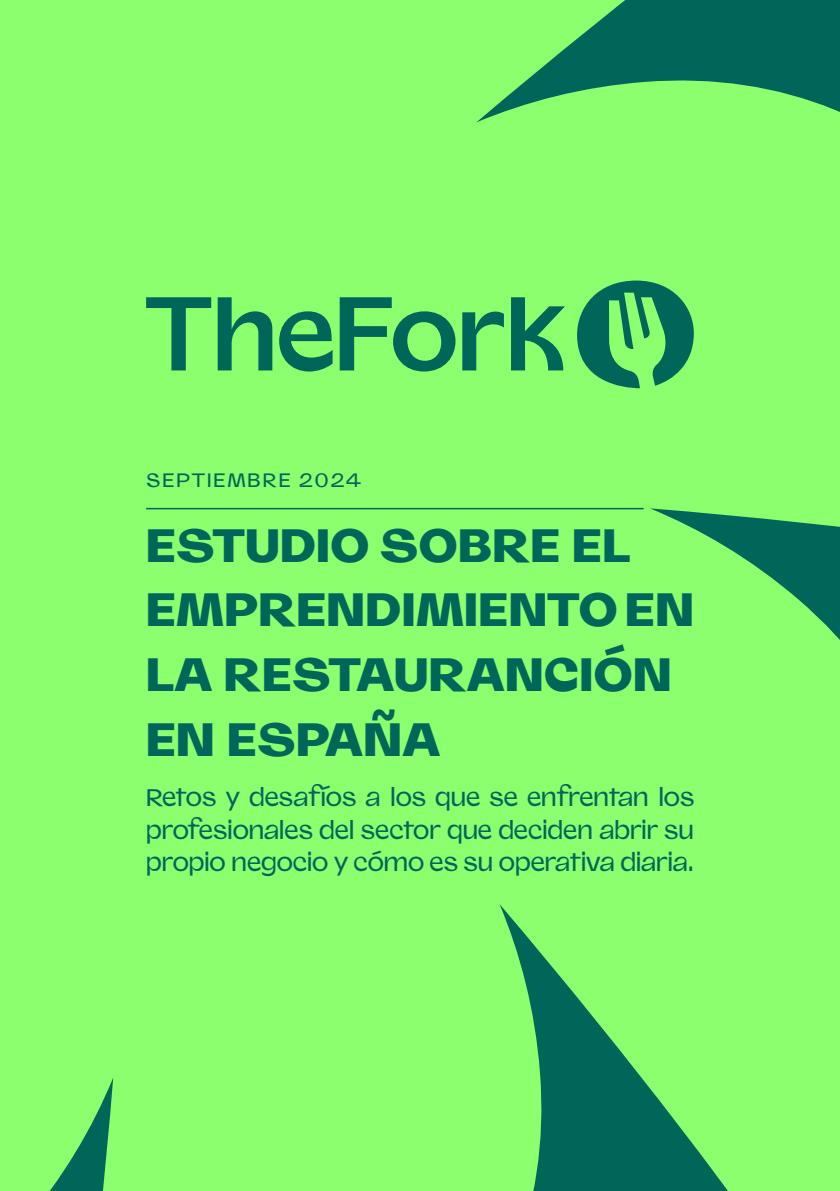
<style>
.page{position:relative;width:840px;height:1191px;background:#fff}
.page>*{position:absolute;margin:0;border:0;box-sizing:border-box;transform-origin:0 0}
.t1{font:700 46.8px/64.8px "Valizas";letter-spacing:.01em;color:#00665a}
.t2{font:24px/32.2px "Valizas";color:#00665a;text-align:justify}
.t3{font:19.4px "Valizas";letter-spacing:.1em;color:#00665a}
</style>
<div class="page">
<div style="left:0;top:0;width:839px;height:1191px;background:#8bff6e"></div>
<svg style="left:576px;top:280px;width:118px;height:108px;background:#41ad63"></svg>
<svg style="left:146px;top:297px;width:65px;height:73px;background:#5ccb67"></svg>
<svg style="left:217px;top:297px;width:55px;height:73px;background:#44b163"></svg>
<svg style="left:279px;top:311px;width:53px;height:60px;background:#3da962"></svg>
<svg style="left:339px;top:297px;width:116px;height:74px;background:#4ebc65"></svg>
<svg style="left:462px;top:311px;width:41px;height:59px;background:#4bb864"></svg>
<svg style="left:510px;top:297px;width:54px;height:73px;background:#43b063"></svg>
<hr style="left:146px;top:508px;width:497px;height:1px;background:#00665a">
<p class="t3" style="left:146px;top:465px;width:217px">SEPTIEMBRE 2024</p>
<h1 class="t1" style="left:146px;top:507px;width:549px">ESTUDIO SOBRE EL<br>EMPRENDIMIENTO EN<br>LA RESTAURANCIÓN<br>EN ESPAÑA</h1>
<p class="t2" style="left:146px;top:779px;width:549px">Retos y desafíos a los que se enfrentan los profesionales del sector que deciden abrir su propio negocio y cómo es su operativa diaria.</p>
</div>
